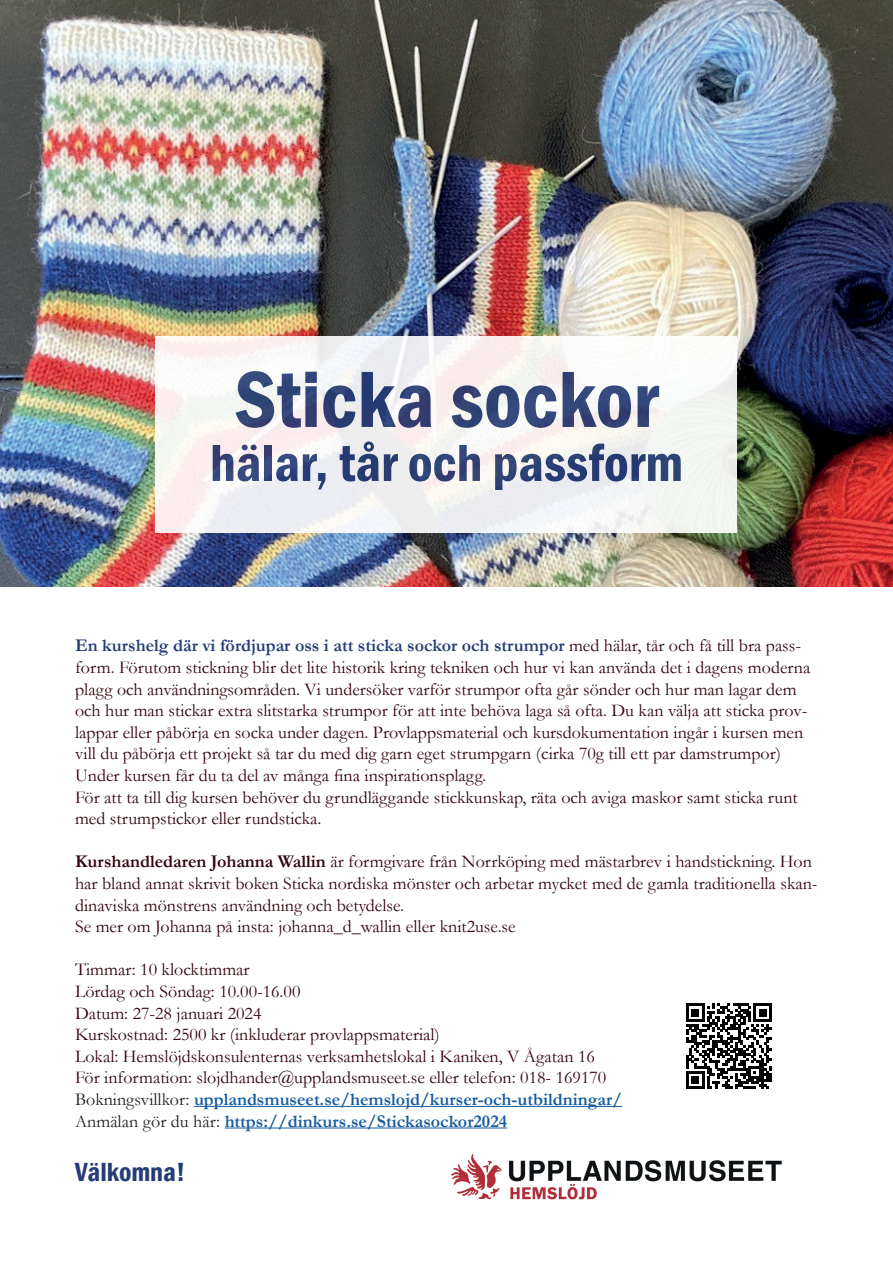
<style>
.page{position:relative;width:893px;height:1263px;background:#fff}
.page>*{position:absolute;margin:0;border:0;box-sizing:border-box;transform-origin:0 0}
.t1{font:600 condensed 82.5px "Franklin Gothic";color:#263c76}
.t2{font:600 condensed 54px "Franklin Gothic";color:#263c76}
.t3{font:600 condensed 27px "Franklin Gothic";color:#263c76}
.t4{font:18px/21.6px "Garamond";color:#35030e}
.s1{font-weight:700;color:#263c76}
.s2{font-weight:700}
.s3{color:#231f20}
.s4{font-weight:700;color:#175d9e}
</style>
<div class="page">
<img style="left:0;top:0;width:893px;height:587px">
<hr style="left:194px;top:1106px;width:428px;height:1px;background:#175d9e">
<hr style="left:225px;top:1127px;width:282px;height:1px;background:#175d9e">
<img style="left:451px;top:1154px;width:331px;height:46px">
<div style="left:156px;top:337px;width:581px;height:196px;background:#f6f4f2"></div>
<svg style="left:686px;top:1004px;width:86px;height:85px"></svg>
<h1 class="t1" style="left:234px;top:344px;width:426px">Sticka sockor</h1>
<h2 class="t2" style="left:210px;top:427px;width:475px">hälar, tår och passform</h2>
<p class="t4" style="left:75px;top:634px;width:737px"><span class="s1">En kurshelg där vi fördjupar oss i att sticka sockor och strumpor</span> med hälar, tår och få till bra pass&shy;form. Förutom stickning blir det lite historik kring tekniken och hur vi kan använda det i dagens moderna plagg och användningsområden. Vi undersöker varför strumpor ofta går sönder och hur man lagar dem och hur man stickar extra slitstarka strumpor för att inte behöva laga så ofta. Du kan välja att sticka prov&shy;lappar eller påbörja en socka under dagen. Provlappsmaterial och kursdokumentation ingår i kursen men vill du påbörja ett projekt så tar du med dig garn eget strumpgarn (cirka 70g till ett par damstrumpor)<br>Under kursen får du ta del av många fina inspirationsplagg.<br>För att ta till dig kursen behöver du grundläggande stickkunskap, räta och aviga maskor samt sticka runt med strumpstickor eller rundsticka.</p>
<p class="t4" style="left:75px;top:850px;width:744px"><span class="s2">Kurshandledaren Johanna Wallin</span> är formgivare från Norrköping med mästarbrev i handstickning. Hon har bland annat skrivit boken Sticka nordiska mönster och arbetar mycket med de gamla traditionella skan&shy;dinaviska mönstrens användning och betydelse.<br>Se mer om Johanna på insta: johanna_d_wallin eller knit2use.se</p>
<p class="t4" style="left:75px;top:958px;width:549px">Timmar: 10 klocktimmar<br>Lördag och Söndag: 10.00-16.00<br>Datum: 27-28 januari 2024<br>Kurskostnad: 2500 kr (inkluderar provlappsmaterial)<br>Lokal: Hemslöjdskonsulenternas verksamhetslokal i Kaniken, V Ågatan 16<br>För information: slojdhander@upplandsmuseet.se eller telefon: 018- 169170<br><span class="s3">Bokningsvillkor:</span> <span class="s4">upplandsmuseet.se/hemslojd/kurser-och-utbildningar/ </span><span class="s3">Anmälan gör du här:</span> <span class="s4">https://dinkurs.se/Stickasockor2024</span></p>
<h3 class="t3" style="left:75px;top:1153px;width:112px">Välkomna!</h3>
</div>
